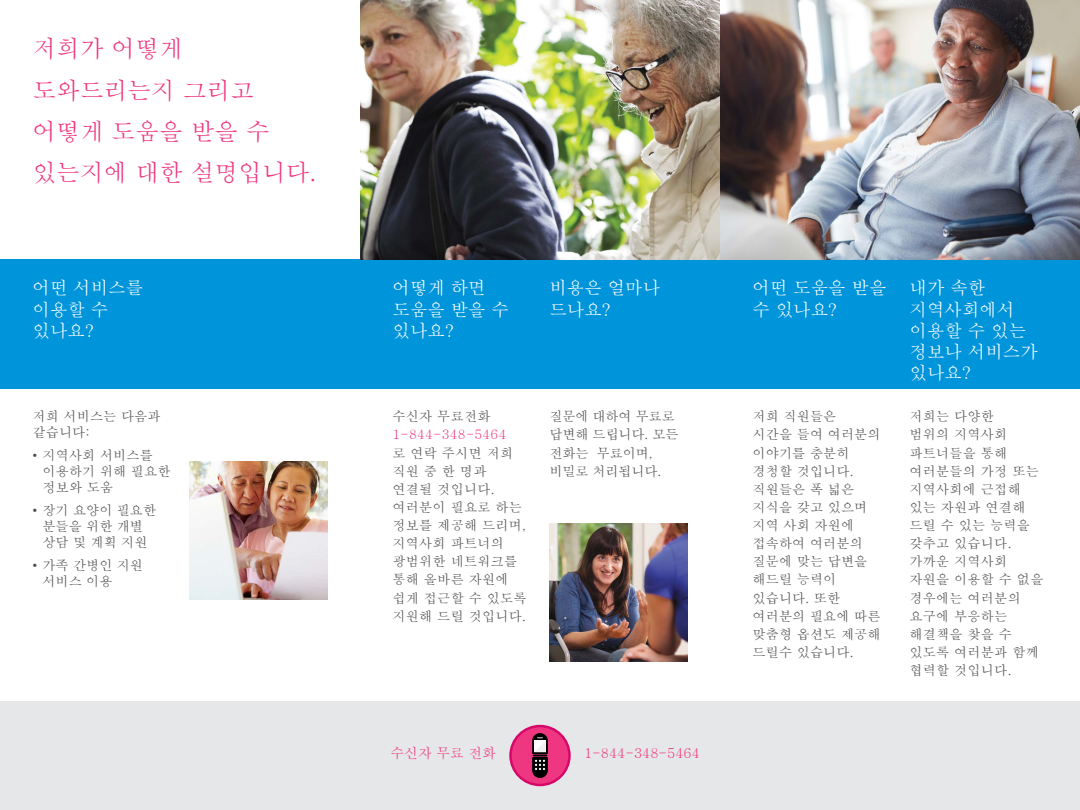
<style>
.page{position:relative;width:1080px;height:810px;background:#fff}
.page>*{position:absolute;margin:0;border:0;box-sizing:border-box;transform-origin:0 0}
.Headline_30_33_Gotha{font:23.75px/41.2px "Batang";color:#ee3780}
.Subhead_14_17_Gotham{font:17.5px/21.2px "Batang";color:#fff}
.t1{font:13.75px "Batang";color:#ee3780}
.Body_10_5_14_5_Gotha{font:13.12px/18.1px "Batang";letter-spacing:.02em;color:#4d4d4f}
.Body_10_5_14_5_Gotha-2{font:13.12px/18.1px "Batang";letter-spacing:-.01em;color:#4d4d4f}
.Body_10_5_14_5_Gotha-3{font:13.12px/15.8px "Batang";color:#4d4d4f;text-align:center}
.s1{color:#ee3780}
</style>
<div class="page">
<div style="left:0;top:259px;width:360px;height:130px;background:#0095da"></div>
<div style="left:360px;top:259px;width:360px;height:130px;background:#0095da"></div>
<div style="left:720px;top:259px;width:360px;height:130px;background:#0095da"></div>
<div style="left:0;top:701px;width:1080px;height:109px;background:#e6e7e8"></div>
<img style="left:549px;top:523px;width:139px;height:139px">
<img style="left:189px;top:462px;width:139px;height:138px">
<img style="left:360px;top:0;width:720px;height:259px">
<div style="left:511px;top:726px;width:58px;height:59px;background:#ee3780;border-radius:50%"></div>
<div style="left:509px;top:725px;width:62px;height:61px;border:2px solid #d60869;border-radius:50%"></div>
<svg style="left:532px;top:733px;width:16px;height:45px"></svg>
<p class="Headline_30_33_Gotha" style="left:32px;top:28px;width:286px">저희가 어떻게 도와드리는지 그리고 어떻게 도움을 받을 수 있는지에 대한 설명입니다.</p>
<p class="Subhead_14_17_Gotham" style="left:32px;top:278px;width:112px">어떤 서비스를 이용할 수 있나요?</p>
<p class="Body_10_5_14_5_Gotha" style="left:32px;top:409px;width:130px;line-height:15.8px">저희 서비스는 다음과 같습니다:</p>
<p class="Body_10_5_14_5_Gotha" style="left:42px;top:448px;width:130px;line-height:15.8px;text-indent:-10px">• 지역사회 서비스를 이용하기 위해 필요한 정보와 도움</p>
<p class="Body_10_5_14_5_Gotha-3" style="left:32px;top:502px;width:125px">• 장기 요양이 필요한 분들을 위한 개별 상담 및 계획 지원</p>
<p class="Body_10_5_14_5_Gotha-3" style="left:42px;top:557px;width:102px;text-align:left;text-indent:-10px">• 가족 간병인 지원 서비스 이용</p>
<p class="Subhead_14_17_Gotham" style="left:392px;top:278px;width:118px">어떻게 하면 도움을 받을 수 있나요?</p>
<p class="Subhead_14_17_Gotham" style="left:549px;top:278px;width:112px">비용은 얼마나 드나요?</p>
<p class="Subhead_14_17_Gotham" style="left:752px;top:278px;width:136px">어떤 도움을 받을 수 있나요?</p>
<p class="Subhead_14_17_Gotham" style="left:910px;top:278px;width:130px">내가 속한 지역사회에서 이용할 수 있는 정보나 서비스가 있나요?</p>
<p class="Body_10_5_14_5_Gotha" style="left:392px;top:408px;width:136px">수신자 무료전화<br><span class="s1">1-844-348-5464<br></span>로 연락 주시면 저희 직원 중 한 명과 연결될 것입니다. 여러분이 필요로 하는 정보를 제공해 드리며, 지역사회 파트너의 광범위한 네트워크를 통해 올바른 자원에 쉽게 접근할 수 있도록 지원해 드릴 것입니다.</p>
<p class="Body_10_5_14_5_Gotha-2" style="left:549px;top:408px;width:131px">질문에 대하여 무료로 답변해 드립니다. 모든 전화는 무료이며, 비밀로 처리됩니다.</p>
<p class="Body_10_5_14_5_Gotha" style="left:752px;top:408px;width:130px">저희 직원들은<br>시간을 들여 여러분의 이야기를 충분히 경청할 것입니다. 직원들은 폭 넓은 지식을 갖고 있으며 지역 사회 자원에 접속하여 여러분의 질문에 맞는 답변을 해드릴 능력이 있습니다. 또한 여러분의 필요에 따른 맞춤형 옵션도 제공해 드릴수 있습니다.</p>
<p class="Body_10_5_14_5_Gotha" style="left:909px;top:408px;width:136px">저희는 다양한<br>범위의 지역사회 파트너들을 통해 여러분들의 가정 또는 지역사회에 근접해 있는 자원과 연결해 드릴 수 있는 능력을 갖추고 있습니다. 가까운 지역사회 자원을 이용할 수 없을 경우에는 여러분의 요구에 부응하는 해결책을 찾을 수 있도록 여러분과 함께 협력할 것입니다.</p>
<p class="t1" style="left:391px;top:746px;width:107px">수신자 무료 전화</p>
<p class="t1" style="left:584px;top:746px;width:117px">1-844-348-5464</p>
</div>
